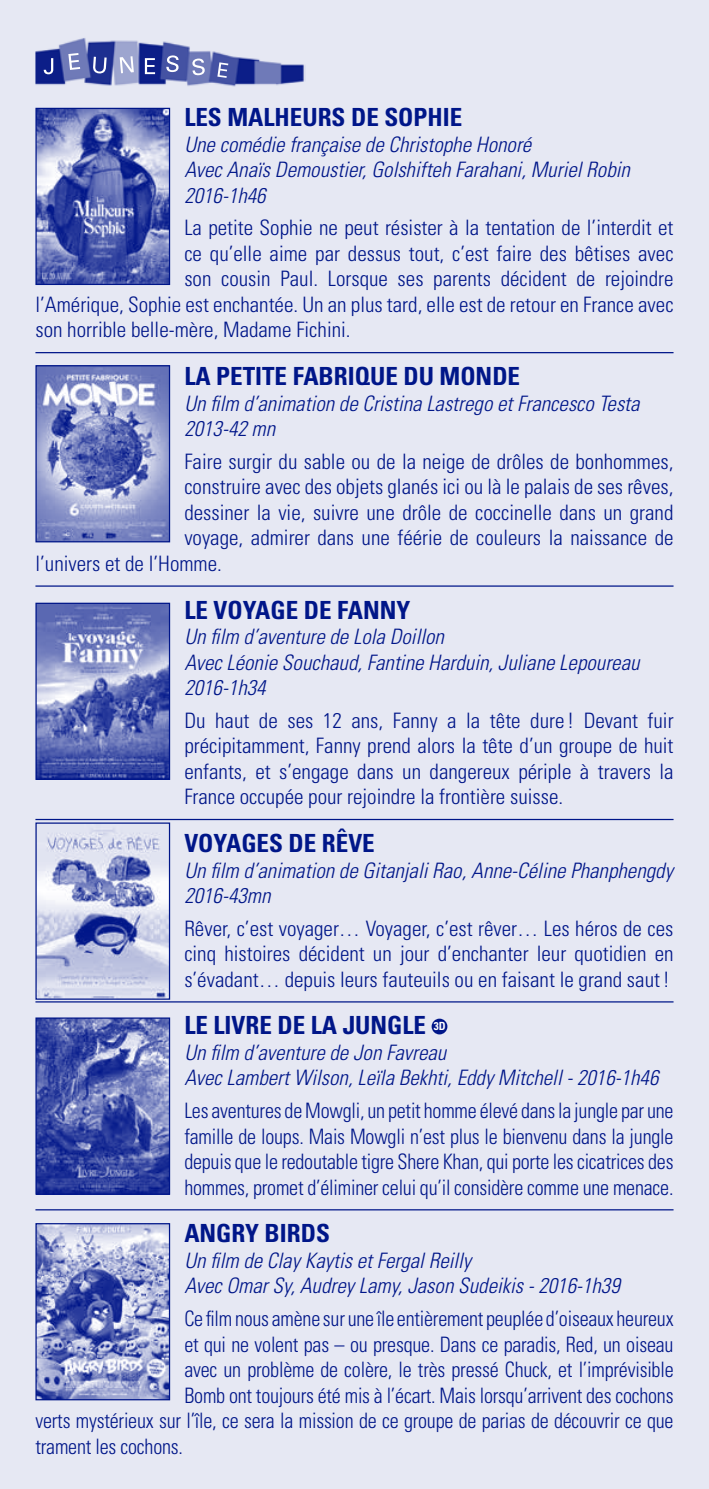
<style>
.page{position:relative;width:709px;height:1489px;background:#fff}
.page>*{position:absolute;margin:0;border:0;box-sizing:border-box;transform-origin:0 0}
.t1{font:700 condensed 25px "Univers";color:#001689}
.t2{font:300 condensed 21.25px/25.5px "Univers";color:#001689;text-align:justify}
.t3{font:300 condensed 21.25px/25.5px "Univers";color:#001689;text-align:justify;scale:.95 1}
.t4{font:italic 300 condensed 21.25px/25.5px "Univers";color:#001689}
.t5{font:700 condensed 11.25px "Univers";color:#fff}
</style>
<div class="page">
<div style="left:0;top:0;width:709px;height:1488px;background:#e6e8f3"></div>
<img style="left:35px;top:38px;width:270px;height:49px">
<svg style="left:44px;top:58px;width:9px;height:16px"></svg>
<svg style="left:68px;top:53px;width:12px;height:17px"></svg>
<svg style="left:93px;top:57px;width:14px;height:17px"></svg>
<svg style="left:120px;top:56px;width:14px;height:17px"></svg>
<svg style="left:145px;top:58px;width:10px;height:16px"></svg>
<svg style="left:166px;top:55px;width:13px;height:17px"></svg>
<svg style="left:192px;top:58px;width:13px;height:17px"></svg>
<svg style="left:217px;top:62px;width:11px;height:16px"></svg>
<hr style="left:35px;top:352px;width:638px;height:1px;background:#001689">
<hr style="left:35px;top:585px;width:638px;height:1px;background:#001689">
<hr style="left:35px;top:818px;width:638px;height:2px;background:#001689">
<hr style="left:35px;top:1001px;width:638px;height:1px;background:#001689">
<hr style="left:35px;top:1209px;width:638px;height:1px;background:#001689">
<div style="left:431px;top:1018px;width:16px;height:16px;background:#001689;border-radius:50%"></div>
<img style="left:37px;top:110px;width:131px;height:173px">
<div style="left:35px;top:108px;width:135px;height:177px;border:1px solid #001689"></div>
<img style="left:37px;top:367px;width:131px;height:173px">
<div style="left:35px;top:365px;width:135px;height:177px;border:1px solid #001689"></div>
<img style="left:37px;top:604px;width:131px;height:174px">
<div style="left:35px;top:602px;width:135px;height:178px;border:1px solid #001689"></div>
<img style="left:37px;top:828px;width:131px;height:169px">
<div style="left:35px;top:822px;width:135px;height:177px;border:1px solid #001689"></div>
<img style="left:37px;top:1019px;width:131px;height:173px">
<div style="left:35px;top:1017px;width:135px;height:177px;border:1px solid #001689"></div>
<img style="left:37px;top:1224px;width:131px;height:174px">
<div style="left:35px;top:1222px;width:135px;height:178px;border:1px solid #001689"></div>
<p class="t1" style="left:184px;top:102px;width:279px">LES MALHEURS DE SOPHIE</p>
<p class="t4" style="left:184px;top:131px;width:447px">Une comédie française de Christophe Honoré<br>Avec Anaïs Demoustier, Golshifteh Farahani, Muriel Robin<br>2016-1h46</p>
<p class="t2" style="left:184px;top:215px;width:490px">La petite Sophie ne peut résister à la tentation de l’interdit et</p>
<p class="t2" style="left:184px;top:241px;width:491px">ce qu’elle aime par dessus tout, c’est faire des bêtises avec</p>
<p class="t2" style="left:184px;top:266px;width:490px">son cousin Paul. Lorsque ses parents décident de rejoindre</p>
<p class="t2" style="left:35px;top:292px;width:639px">l’Amérique, Sophie est enchantée. Un an plus tard, elle est de retour en France avec</p>
<p class="t2" style="left:35px;top:317px;width:317px">son horrible belle-mère, Madame Fichini.</p>
<p class="t1" style="left:184px;top:361px;width:337px">LA PETITE FABRIQUE DU MONDE</p>
<p class="t4" style="left:184px;top:390px;width:457px">Un film d’animation de Cristina Lastrego et Francesco Testa<br>2013-42 mn</p>
<p class="t2" style="left:184px;top:448px;width:490px">Faire surgir du sable ou de la neige de drôles de bonhommes,</p>
<p class="t2" style="left:184px;top:474px;width:490px">construire avec des objets glanés ici ou là le palais de ses rêves,</p>
<p class="t2" style="left:184px;top:499px;width:490px">dessiner la vie, suivre une drôle de coccinelle dans un grand</p>
<p class="t2" style="left:184px;top:525px;width:490px">voyage, admirer dans une féérie de couleurs la naissance de</p>
<p class="t2" style="left:35px;top:550px;width:188px">l’univers et de l’Homme.</p>
<p class="t1" style="left:184px;top:594px;width:227px">LE VOYAGE DE FANNY</p>
<p class="t4" style="left:184px;top:624px;width:457px">Un film d’aventure de Lola Doillon<br>Avec Léonie Souchaud, Fantine Harduin, Juliane Lepoureau<br>2016-1h34</p>
<p class="t2" style="left:184px;top:707px;width:491px">Du haut de ses 12 ans, Fanny a la tête dure ! Devant fuir précipitamment, Fanny prend alors la tête d’un groupe de huit enfants, et s’engage dans un dangereux périple à travers la France occupée pour rejoindre la frontière suisse.</p>
<p class="t1" style="left:184px;top:827px;width:192px">VOYAGES DE RÊVE</p>
<p class="t4" style="left:184px;top:857px;width:490px">Un film d’animation de Gitanjali Rao, Anne-Céline Phanphengdy<br>2016-43mn</p>
<p class="t2" style="left:184px;top:915px;width:490px">Rêver, c’est voyager… Voyager, c’est rêver… Les héros de ces cinq histoires décident un jour d’enchanter leur quotidien en s’évadant… depuis leurs fauteuils ou en faisant le grand saut!</p>
<p class="t1" style="left:184px;top:1010px;width:243px">LE LIVRE DE LA JUNGLE</p>
<p class="t5" style="left:434px;top:1019px;width:13px">3D</p>
<p class="t4" style="left:184px;top:1039px;width:475px">Un film d’aventure de Jon Favreau<br>Avec Lambert Wilson, Leïla Bekhti, Eddy Mitchell - 2016-1h46</p>
<p class="t3" style="left:184px;top:1097px;width:516px">Les aventures de Mowgli, un petit homme élevé dans la jungle par une famille de loups. Mais Mowgli n’est plus le bienvenu dans la jungle depuis que le redoutable tigre Shere Khan, qui porte les cicatrices des hommes, promet d’éliminer celui qu’il considère comme une menace.</p>
<p class="t1" style="left:184px;top:1217px;width:31px">ANGRY</p>
<p class="t1" style="left:264px;top:1217px;width:29px">BIRDS</p>
<p class="t4" style="left:184px;top:1247px;width:437px">Un film de Clay Kaytis et Fergal Reilly<br>Avec Omar Sy, Audrey Lamy, Jason Sudeikis - 2016-1h39</p>
<p class="t3" style="left:184px;top:1305px;width:516px">Ce film nous amène sur une île entièrement peuplée d’oiseaux heureux</p>
<p class="t3" style="left:184px;top:1331px;width:516px">et qui ne volent pas – ou presque. Dans ce paradis, Red, un oiseau</p>
<p class="t3" style="left:184px;top:1356px;width:516px">avec un problème de colère, le très pressé Chuck, et l’imprévisible</p>
<p class="t3" style="left:184px;top:1382px;width:516px">Bomb ont toujours été mis à l’écart. Mais lorsqu’arrivent des cochons</p>
<p class="t3" style="left:35px;top:1407px;width:673px">verts mystérieux sur l’île, ce sera la mission de ce groupe de parias de découvrir ce que</p>
<p class="t3" style="left:35px;top:1433px;width:157px">trament les cochons.</p>
</div>
